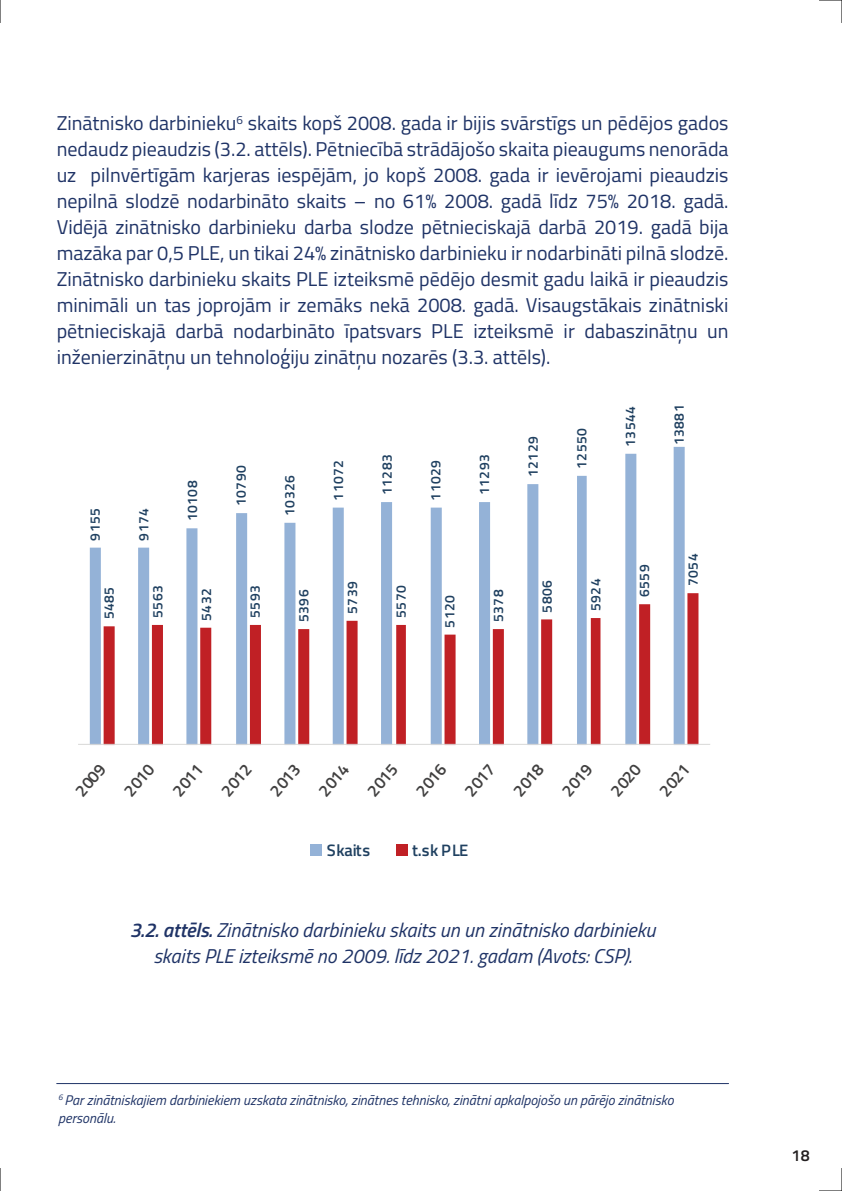
<style>
.page{position:relative;width:842px;height:1191px;background:#fff}
.page>*{position:absolute;margin:0;border:0;box-sizing:border-box;transform-origin:0 0}
.t1{font:20px/26px "Titillium Web";color:#1f3366;text-align:justify}
.t2{font:italic 20px/26px "Titillium Web";color:#1f3366;text-align:center}
.t3{font:600 16.6px "Titillium Web";color:#414040}
.t4{font:600 16.6px "Titillium Web";letter-spacing:.015em;color:#1f4060}
.t5{font:600 16px "Titillium Web";color:#231f20}
.t6{font:italic 14px/18px "Titillium Web";color:#1f3366}
.t7{font:600 13.8px "Titillium Web";letter-spacing:.04em;color:#1f4060}
.s1{font-weight:600}
</style>
<div class="page">
<hr style="left:57px;top:1083px;width:672px;height:1px;background:#1f3366">
<svg style="left:90px;top:447px;width:595px;height:297px"></svg>
<svg style="left:104px;top:593px;width:594px;height:151px"></svg>
<hr style="left:78px;top:744px;width:632px;height:1px;background:#d9d9d8">
<div style="left:311px;top:844px;width:11px;height:11px;background:#94b2d7"></div>
<div style="left:396px;top:844px;width:11px;height:11px;background:#c02025"></div>
<svg style="left:0;top:0;width:1px;height:23px"></svg>
<svg style="left:819px;top:0;width:23px;height:23px"></svg>
<svg style="left:0;top:1168px;width:1px;height:23px"></svg>
<svg style="left:819px;top:1168px;width:23px;height:23px"></svg>
<p class="t1" style="left:57px;top:109px;width:673px">Zinātnisko darbinieku<sup>6</sup> skaits kopš 2008. gada ir bijis svārstīgs un pēdējos gados nedaudz pieaudzis (3.2. attēls). Pētniecībā strādājošo skaita pieaugums nenorāda uz pilnvērtīgām karjeras iespējām, jo kopš 2008. gada ir ievērojami pieaudzis nepilnā slodzē nodarbināto skaits – no 61% 2008. gadā līdz 75% 2018. gadā.<br>Vidējā zinātnisko darbinieku darba slodze pētnieciskajā darbā 2019. gadā bija mazāka par 0,5 PLE, un tikai 24% zinātnisko darbinieku ir nodarbināti pilnā slodzē.<br>Zinātnisko darbinieku skaits PLE izteiksmē pēdējo desmit gadu laikā ir pieaudzis minimāli un tas joprojām ir zemāks nekā 2008. gadā. Visaugstākais zinātniski pētnieciskajā darbā nodarbināto īpatsvars PLE izteiksmē ir dabaszinātņu un inženierzinātņu un tehnoloģiju zinātņu nozarēs (3.3. attēls).</p>
<p class="t7" style="left:85px;top:541px;width:34px;rotate:-90deg">9155</p>
<p class="t7" style="left:133px;top:541px;width:34px;rotate:-90deg">9174</p>
<p class="t7" style="left:182px;top:521px;width:42px;rotate:-90deg">10108</p>
<p class="t7" style="left:231px;top:506px;width:42px;rotate:-90deg">10790</p>
<p class="t7" style="left:279px;top:516px;width:42px;rotate:-90deg">10326</p>
<p class="t7" style="left:328px;top:501px;width:42px;rotate:-90deg">11072</p>
<p class="t7" style="left:377px;top:495px;width:42px;rotate:-90deg">11283</p>
<p class="t7" style="left:425px;top:501px;width:42px;rotate:-90deg">11029</p>
<p class="t7" style="left:474px;top:495px;width:42px;rotate:-90deg">11293</p>
<p class="t7" style="left:523px;top:477px;width:42px;rotate:-90deg">12129</p>
<p class="t7" style="left:571px;top:469px;width:42px;rotate:-90deg">12550</p>
<p class="t7" style="left:98px;top:619px;width:34px;rotate:-90deg">5485</p>
<p class="t7" style="left:147px;top:618px;width:34px;rotate:-90deg">5563</p>
<p class="t7" style="left:196px;top:621px;width:34px;rotate:-90deg">5432</p>
<p class="t7" style="left:245px;top:618px;width:34px;rotate:-90deg">5593</p>
<p class="t7" style="left:293px;top:622px;width:34px;rotate:-90deg">5396</p>
<p class="t7" style="left:342px;top:614px;width:34px;rotate:-90deg">5739</p>
<p class="t7" style="left:391px;top:618px;width:34px;rotate:-90deg">5570</p>
<p class="t7" style="left:439px;top:627px;width:34px;rotate:-90deg">5120</p>
<p class="t7" style="left:488px;top:622px;width:34px;rotate:-90deg">5378</p>
<p class="t7" style="left:537px;top:612px;width:34px;rotate:-90deg">5806</p>
<p class="t7" style="left:585px;top:611px;width:34px;rotate:-90deg">5924</p>
<p class="t7" style="left:620px;top:447px;width:42px;rotate:-90deg">13544</p>
<p class="t7" style="left:669px;top:445px;width:42px;rotate:-90deg">13881</p>
<p class="t7" style="left:634px;top:597px;width:34px;rotate:-90deg">6559</p>
<p class="t7" style="left:683px;top:586px;width:34px;rotate:-90deg">7054</p>
<p class="t3" style="left:69px;top:785px;width:38px;rotate:-49deg">2009</p>
<p class="t3" style="left:118px;top:785px;width:38px;rotate:-49deg">2010</p>
<p class="t3" style="left:166px;top:785px;width:38px;rotate:-49deg">2011</p>
<p class="t3" style="left:215px;top:785px;width:38px;rotate:-49deg">2012</p>
<p class="t3" style="left:264px;top:785px;width:38px;rotate:-49deg">2013</p>
<p class="t3" style="left:312px;top:785px;width:38px;rotate:-49deg">2014</p>
<p class="t3" style="left:361px;top:785px;width:38px;rotate:-49deg">2015</p>
<p class="t3" style="left:410px;top:785px;width:38px;rotate:-49deg">2016</p>
<p class="t3" style="left:458px;top:785px;width:38px;rotate:-49deg">2017</p>
<p class="t3" style="left:507px;top:785px;width:38px;rotate:-49deg">2018</p>
<p class="t3" style="left:556px;top:785px;width:38px;rotate:-49deg">2019</p>
<p class="t3" style="left:604px;top:785px;width:38px;rotate:-49deg">2020</p>
<p class="t3" style="left:653px;top:785px;width:38px;rotate:-49deg">2021</p>
<p class="t4" style="left:327px;top:837px;width:45px">Skaits</p>
<p class="t4" style="left:412px;top:837px;width:58px">t.sk PLE</p>
<p class="t2" style="left:130px;top:915px;width:527px"><span class="s1">3.2. attēls.</span> Zinātnisko darbinieku skaits un un zinātnisko darbinieku skaits PLE izteiksmē no 2009. līdz 2021. gadam (Avots: CSP).</p>
<p class="t6" style="left:58px;top:1090px;width:617px"><sup>6</sup> Par zinātniskajiem darbiniekiem uzskata zinātnisko, zinātnes tehnisko, zinātni apkalpojošo un pārējo zinātnisko personālu.</p>
<p class="t5" style="left:792px;top:1143px;width:20px">18</p>
</div>
